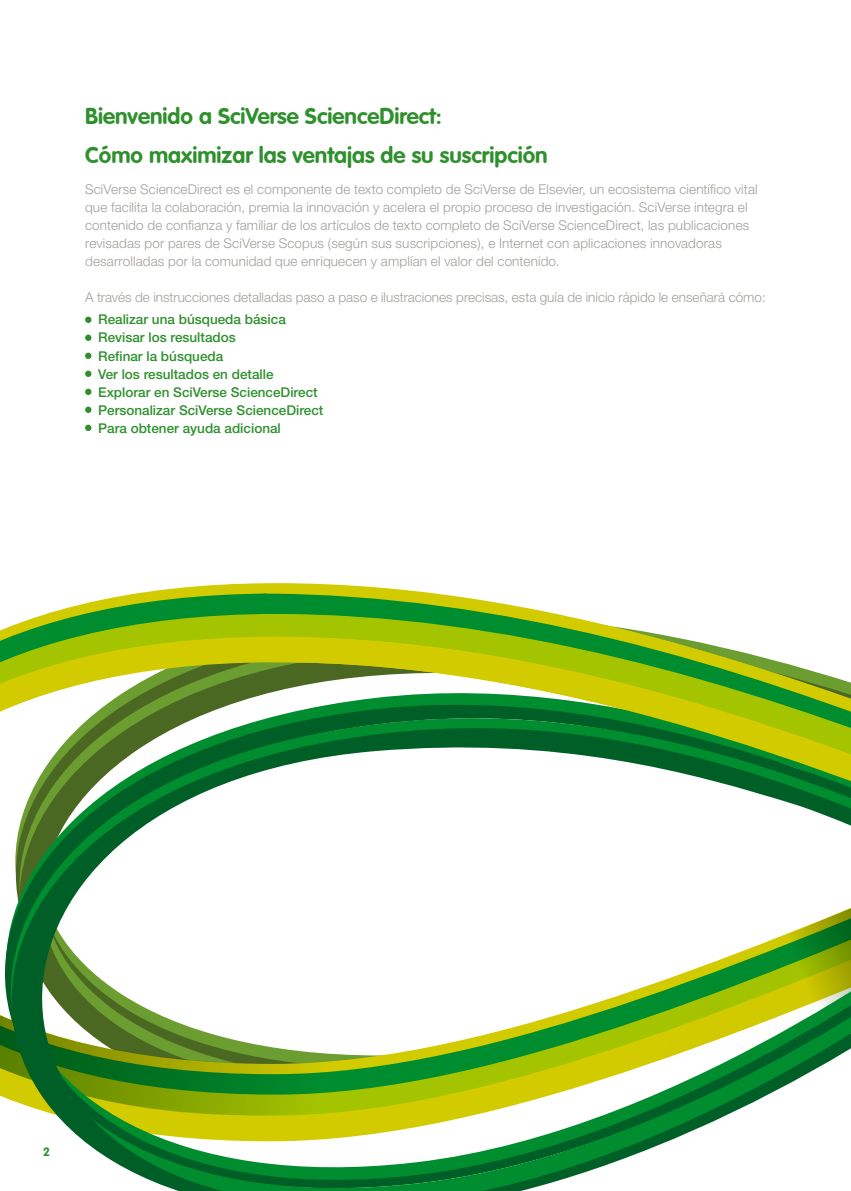
<style>
.page{position:relative;width:851px;height:1191px;background:#fff}
.page>*{position:absolute;margin:0;border:0;box-sizing:border-box;transform-origin:0 0}
.t1{font:700 22.5px/39.8px "VAG Rounded";color:#2f902d}
.t2{font:300 13.5px/18px "Helvetica Neue";letter-spacing:.01em;color:#a29f9a}
.t3{font:500 13.5px/18px "Helvetica Neue";color:#2f902d}
.t4{font:700 12px "VAG Rounded";color:#2f902d}
</style>
<div class="page">
<div style="left:85px;top:316px;width:6px;height:7px;background:#2f902d;border-radius:50%"></div>
<div style="left:85px;top:334px;width:6px;height:7px;background:#2f902d;border-radius:50%"></div>
<div style="left:85px;top:352px;width:6px;height:7px;background:#2f902d;border-radius:50%"></div>
<div style="left:85px;top:370px;width:6px;height:7px;background:#2f902d;border-radius:50%"></div>
<div style="left:85px;top:388px;width:6px;height:7px;background:#2f902d;border-radius:50%"></div>
<div style="left:85px;top:406px;width:6px;height:7px;background:#2f902d;border-radius:50%"></div>
<div style="left:85px;top:424px;width:6px;height:7px;background:#2f902d;border-radius:50%"></div>
<svg style="left:0;top:583px;width:666px;height:608px"></svg>
<svg style="left:263px;top:593px;width:403px;height:506px"></svg>
<svg style="left:272px;top:613px;width:396px;height:23px;background:#85bc35"></svg>
<svg style="left:270px;top:636px;width:580px;height:506px"></svg>
<h1 class="t1" style="left:85px;top:96px;width:464px">Bienvenido a SciVerse ScienceDirect:<br>Cómo maximizar las ventajas de su suscripción</h1>
<p class="t2" style="left:85px;top:180px;width:674px">SciVerse ScienceDirect es el componente de texto completo de SciVerse de Elsevier, un ecosistema científico vital que facilita la colaboración, premia la innovación y acelera el propio proceso de investigación. SciVerse integra el contenido de confianza y familiar de los artículos de texto completo de SciVerse ScienceDirect, las publicaciones revisadas por pares de SciVerse Scopus (según sus suscripciones), e Internet con aplicaciones innovadoras desarrolladas por la comunidad que enriquecen y amplían el valor del contenido.</p>
<p class="t2" style="left:85px;top:288px;width:682px">A través de instrucciones detalladas paso a paso e ilustraciones precisas, esta guía de inicio rápido le enseñará cómo:</p>
<p class="t3" style="left:98px;top:310px;width:227px">Realizar una búsqueda básica<br>Revisar los resultados<br>Refinar la búsqueda<br>Ver los resultados en detalle<br>Explorar en SciVerse ScienceDirect<br>Personalizar SciVerse ScienceDirect<br>Para obtener ayuda adicional</p>
<p class="t4" style="left:43px;top:1144px;width:8px">2</p>
</div>
